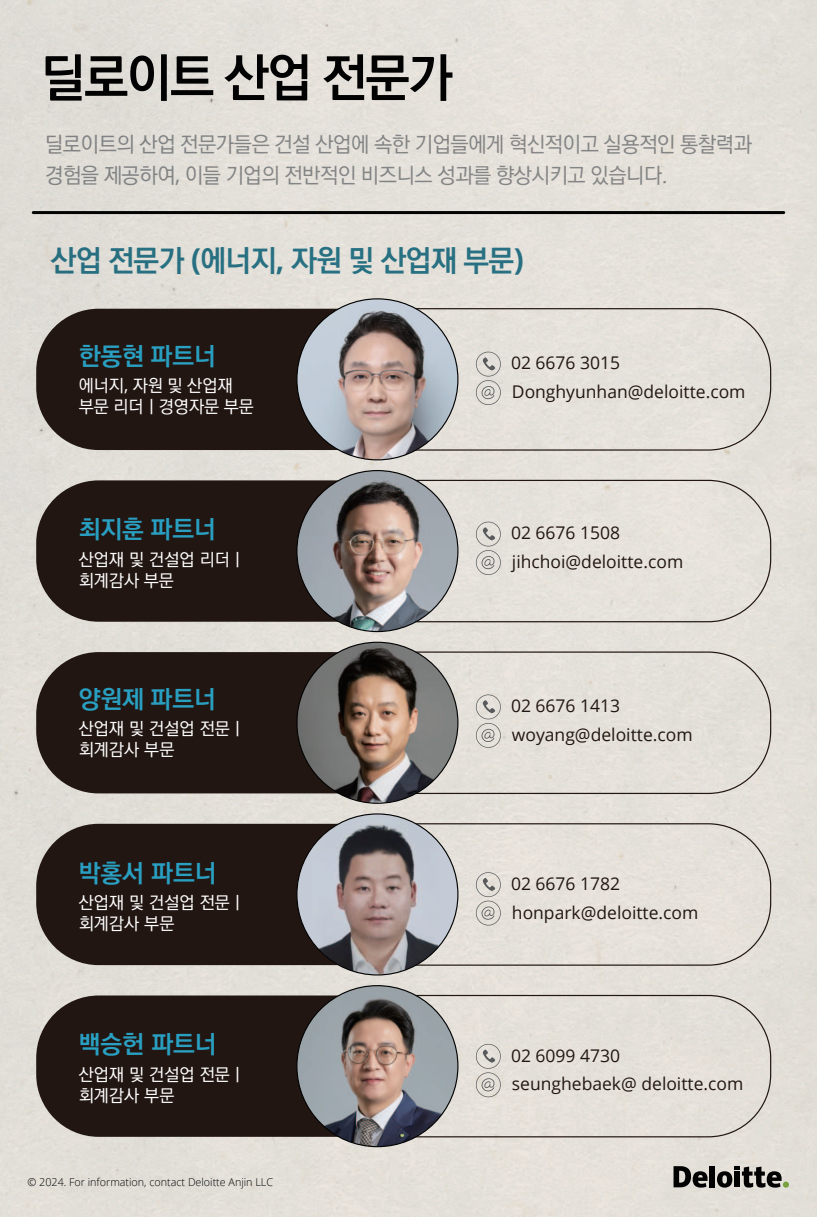
<style>
.page{position:relative;width:817px;height:1217px;background:#fff}
.page>*{position:absolute;margin:0;border:0;box-sizing:border-box;transform-origin:0 0}
.t1{font:700 52px "Ko Pub World Dotum";letter-spacing:-.03em;color:#030303}
.t2{font:700 30.1px "Ko Pub World Dotum";letter-spacing:-.02em;color:#2a768b}
.t3{font:700 25px "Ko Pub World Dotum";color:#299fc1}
.t4{font:500 21.4px/30.9px "Ko Pub World Dotum";letter-spacing:-.02em;color:#8a8b8e}
.t5{font:17.5px/28.8px "Open Sans";color:#221612}
.t6{font:500 17.3px/20.8px "Ko Pub World Dotum";color:#fff}
.t7{font:300 10.8px "Open Sans";color:#030303}
.s1{font-family:"Open Sans";font-weight:400}
.s2{font-family:"Open Sans"}
</style>
<div class="page">
<div style="left:0;top:0;width:816px;height:1216px;background:#e4e0d9"></div>
<svg style="left:476px;top:351px;width:24px;height:54px"></svg>
<div style="left:36px;top:308px;width:399px;height:142px;background:#221612;border-radius:62px"></div>
<div style="left:318px;top:308px;width:453px;height:142px;border:1px solid #221612;border-radius:62px"></div>
<img style="left:297px;top:299px;width:161px;height:161px;border-radius:80px">
<svg style="left:476px;top:521px;width:24px;height:54px"></svg>
<div style="left:36px;top:480px;width:399px;height:141px;background:#221612;border-radius:62px"></div>
<img style="left:297px;top:470px;width:161px;height:161px;border-radius:80px">
<svg style="left:476px;top:694px;width:24px;height:53px"></svg>
<div style="left:36px;top:652px;width:399px;height:141px;background:#221612;border-radius:62px"></div>
<svg style="left:476px;top:872px;width:24px;height:53px"></svg>
<div style="left:36px;top:823px;width:399px;height:141px;background:#221612;border-radius:62px"></div>
<svg style="left:476px;top:1043px;width:24px;height:53px"></svg>
<div style="left:36px;top:995px;width:399px;height:141px;background:#221612;border-radius:62px"></div>
<img style="left:297px;top:642px;width:161px;height:161px">
<img style="left:297px;top:985px;width:161px;height:161px;border-radius:80px">
<div style="left:297px;top:813px;width:161px;height:161px;background:#c4cbd7;border-radius:50%"></div>
<img style="left:311px;top:815px;width:128px;height:159px">
<h1 class="t1" style="left:41px;top:40px;width:413px">딜로이트 산업 전문가</h1>
<p class="t4" style="left:45px;top:129px;width:708px">딜로이트의 산업 전문가들은 건설 산업에 속한 기업들에게 혁신적이고 실용적인 통찰력과 경험을 제공하여<span class="s1">,</span> 이들 기업의 전반적인 비즈니스 성과를 향상시키고 있습니다.</p>
<h2 class="t2" style="left:51px;top:239px;width:474px">산업 전문가 <span class="s2">(</span>에너지<span class="s2">,</span> 자원 및 산업재 부문<span class="s2">)</span></h2>
<h3 class="t3" style="left:79px;top:337px;width:139px">한동현 파트너</h3>
<p class="t6" style="left:79px;top:375px;width:177px">에너지<span class="s1">,</span> 자원 및 산업재 부문 리더ㅣ경영자문 부문</p>
<h3 class="t3" style="left:79px;top:511px;width:139px">최지훈 파트너</h3>
<p class="t6" style="left:79px;top:549px;width:168px">산업재 및 건설업 리더ㅣ회계감사 부문</p>
<h3 class="t3" style="left:79px;top:681px;width:139px">양원제 파트너</h3>
<p class="t6" style="left:79px;top:719px;width:168px">산업재 및 건설업 전문ㅣ회계감사 부문</p>
<h3 class="t3" style="left:79px;top:854px;width:139px">박홍서 파트너</h3>
<p class="t6" style="left:79px;top:892px;width:168px">산업재 및 건설업 전문ㅣ회계감사 부문</p>
<h3 class="t3" style="left:79px;top:1026px;width:139px">백승헌 파트너</h3>
<p class="t6" style="left:79px;top:1064px;width:168px">산업재 및 건설업 전문ㅣ회계감사 부문</p>
<p class="t7" style="left:27px;top:1176px;width:247px">© 2024. For information, contact Deloitte Anjin LLC</p>
<p class="t5" style="left:511px;top:350px;width:236px">02 6676 3015<br>Donghyunhan@deloitte.com</p>
<p class="t5" style="left:511px;top:520px;width:174px">02 6676 1508 jihchoi@deloitte.com</p>
<p class="t5" style="left:511px;top:693px;width:183px">02 6676 1413 woyang@deloitte.com</p>
<p class="t5" style="left:511px;top:870px;width:189px">02 6676 1782 honpark@deloitte.com</p>
<p class="t5" style="left:511px;top:1042px;width:234px">02 6099 4730 seunghebaek@ deloitte.com</p>
</div>
